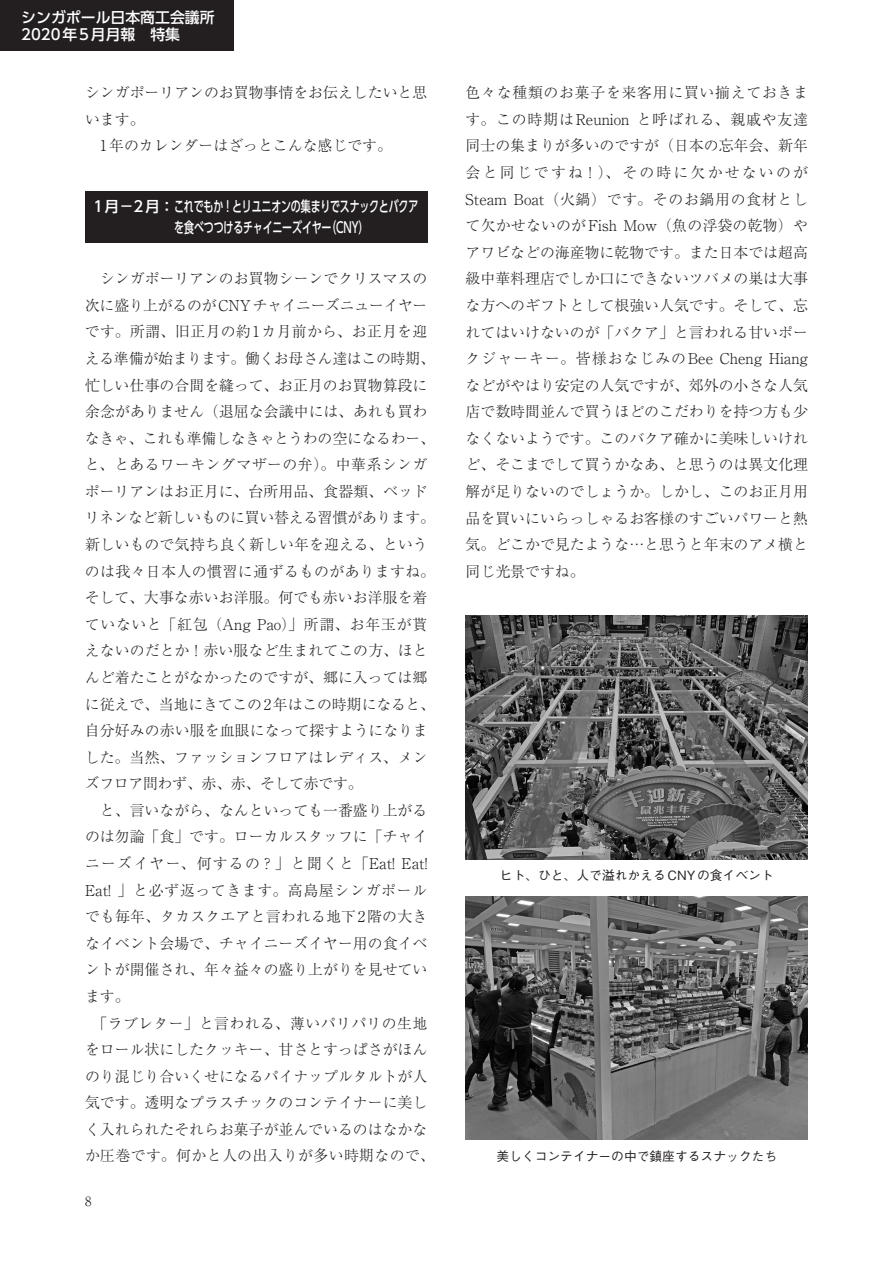
<style>
.page{position:relative;width:893px;height:1263px;background:#fff}
.page>*{position:absolute;margin:0;border:0;box-sizing:border-box;transform-origin:0 0}
.t1{font:300 14.85px/26.5px "Ryumin Pr 6";color:#231f20}
.t2{font:500 14.85px/17px "UD Shin Go Pr 6";letter-spacing:-.01em;color:#fff}
.t3{font:500 12.75px "Gothic BBB Pro";color:#231f20}
.t4{font:300 12.75px "Ryumin Pr 6";color:#231f20}
</style>
<div class="page">
<div style="left:0;top:0;width:234px;height:51px;background:#231f20"></div>
<div style="left:85px;top:191px;width:342px;height:51px;background:#231f20"></div>
<img style="left:466px;top:616px;width:342px;height:243px">
<img style="left:466px;top:896px;width:342px;height:244px">
<p class="t2" style="left:21px;top:8px;width:195px">シンガポール日本商工会議所<br>2020年5月月報　特集</p>
<p class="t1" style="left:85px;top:78px;width:344px">シンガポーリアンのお買物事情をお伝えしたいと思います。<br>　1年のカレンダーはざっとこんな感じです。</p>
<p class="t2" style="left:174px;top:195px;width:246px;line-height:21.3px;text-indent:-81px">1月−2月：これでもか！とリユニオンの集まりでスナックとバクアを食べつつけるチャイニーズイヤー（CNY）</p>
<p class="t1" style="left:85px;top:264px;width:352px">　シンガポーリアンのお買物シーンでクリスマスの次に盛り上がるのがCNYチャイニーズニューイヤーです。所謂、旧正月の約1カ月前から、お正月を迎える準備が始まります。働くお母さん達はこの時期、忙しい仕事の合間を縫って、お正月のお買物算段に余念がありません（退屈な会議中には、あれも買わなきゃ、これも準備しなきゃとうわの空になるわー、と、とあるワーキングマザーの弁）。中華系シンガポーリアンはお正月に、台所用品、食器類、ベッドリネンなど新しいものに買い替える習慣があります。新しいもので気持ち良く新しい年を迎える、というのは我々日本人の慣習に通ずるものがありますね。そして、大事な赤いお洋服。何でも赤いお洋服を着ていないと「紅包（Ang Pao）」所謂、お年玉が貰えないのだとか！赤い服など生まれてこの方、ほとんど着たことがなかったのですが、郷に入っては郷に従えで、当地にきてこの2年はこの時期になると、自分好みの赤い服を血眼になって探すようになりました。当然、ファッションフロアはレディス、メンズフロア問わず、赤、赤、そして赤です。<br>　と、言いながら、なんといっても一番盛り上がるのは勿論「食」です。ローカルスタッフに「チャイニーズイヤー、何するの？」と聞くと「Eat! Eat!<br>Eat! 」と必ず返ってきます。高島屋シンガポールでも毎年、タカスクエアと言われる地下2階の大きなイベント会場で、チャイニーズイヤー用の食イベントが開催され、年々益々の盛り上がりを見せています。<br>　「ラブレター」と言われる、薄いパリパリの生地をロール状にしたクッキー、甘さとすっぱさがほんのり混じり合いくせになるパイナップルタルトが人気です。透明なプラスチックのコンテイナーに美しく入れられたそれらお菓子が並んでいるのはなかなか圧巻です。何かと人の出入りが多い時期なので、</p>
<p class="t4" style="left:85px;top:1191px;width:8px">8</p>
<p class="t1" style="left:466px;top:79px;width:344px;text-align:justify">色々な種類のお菓子を来客用に買い揃えておきます。この時期はReunion と呼ばれる、親戚や友達同士の集まりが多いのですが（日本の忘年会、新年会と同じですね！）、その時に欠かせないのがSteam Boat（火鍋）です。そのお鍋用の食材として欠かせないのがFish Mow（魚の浮袋の乾物）やアワビなどの海産物に乾物です。また日本では超高級中華料理店でしか口にできないツバメの巣は大事な方へのギフトとして根強い人気です。そして、忘れてはいけないのが「バクア」と言われる甘いポークジャーキー。皆様おなじみのBee Cheng Hiangなどがやはり安定の人気ですが、郊外の小さな人気店で数時間並んで買うほどのこだわりを持つ方も少なくないようです。このバクア確かに美味しいけれど、そこまでして買うかなあ、と思うのは異文化理解が足りないのでしょうか。しかし、このお正月用品を買いにいらっしゃるお客様のすごいパワーと熱気。どこかで見たような…と思うと年末のアメ横と同じ光景ですね。</p>
<p class="t3" style="left:500px;top:865px;width:275px">ヒト、ひと、人で溢れかえるCNYの食イベント</p>
<p class="t3" style="left:496px;top:1145px;width:282px">美しくコンテイナーの中で鎮座するスナックたち</p>
</div>
